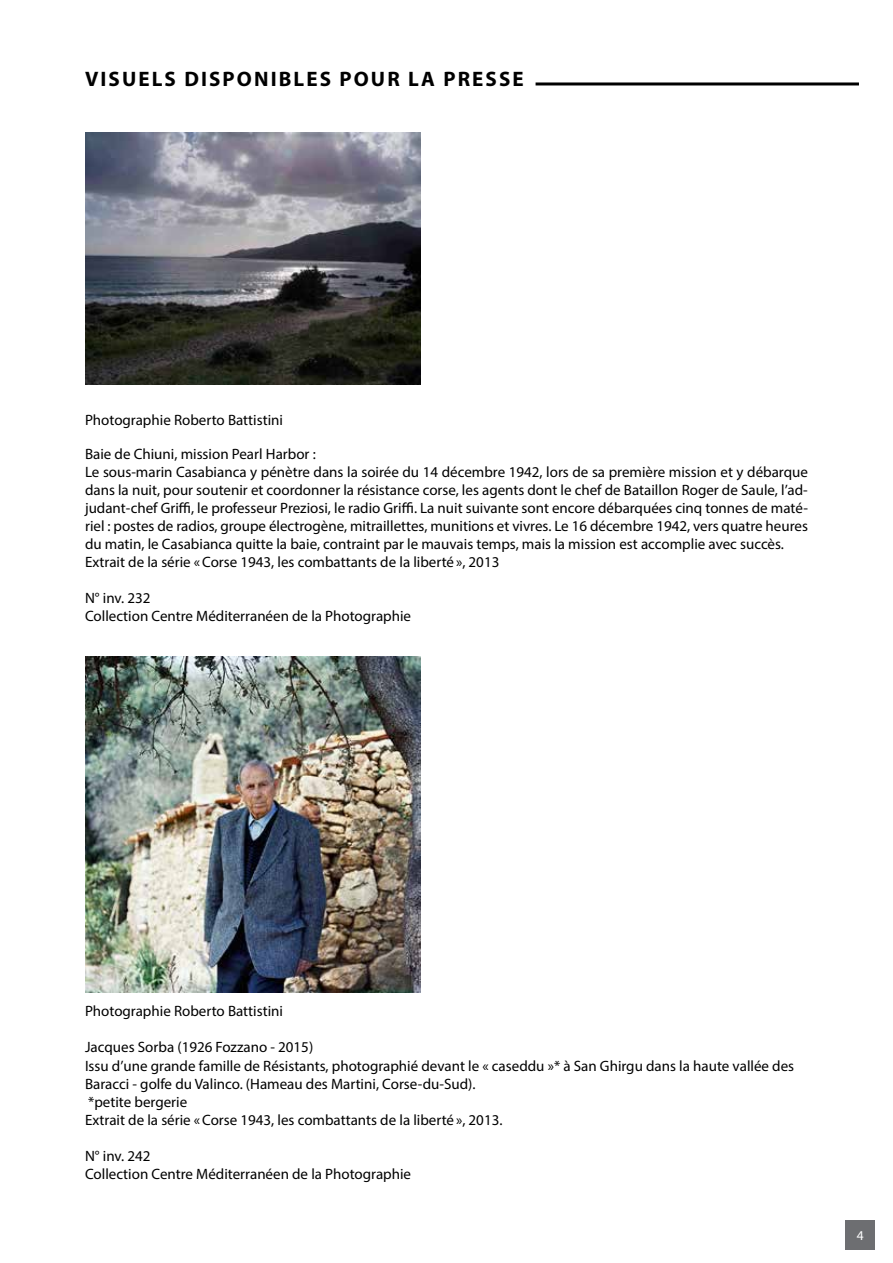
<style>
.page{position:relative;width:893px;height:1263px;background:#fff}
.page>*{position:absolute;margin:0;border:0;box-sizing:border-box;transform-origin:0 0}
.t1{font:700 21px "Myriad Pro";letter-spacing:.1em;color:#000}
.t2{font:15px/18px "Myriad Pro";color:#000}
.t3{font:13.5px "Myriad Pro";color:#fff}
</style>
<div class="page">
<img style="left:85px;top:656px;width:336px;height:336px">
<img style="left:85px;top:133px;width:336px;height:251px">
<div style="left:845px;top:1220px;width:30px;height:30px;background:#6d6e71"></div>
<hr style="left:536px;top:82px;width:323px;height:3px;background:#000">
<h1 class="t1" style="left:85px;top:65px;width:167px">VISUELS DISPONIB</h1>
<h1 class="t1" style="left:294px;top:65px;width:193px">LES POUR LA PRESSE</h1>
<p class="t2" style="left:85px;top:410px;width:199px">Photographie Roberto Battistini</p>
<p class="t2" style="left:85px;top:445px;width:724px">Baie de Chiuni, mission Pearl Harbor :<br>Le sous-marin Casabianca y pénètre dans la soirée du 14 décembre 1942, lors de sa première mission et y débarque dans la nuit, pour soutenir et coordonner la résistance corse, les agents dont le chef de Bataillon Roger de Saule, l’ad&shy;judant-chef Griffi, le professeur Preziosi, le radio Griffi. La nuit suivante sont encore débarquées cinq tonnes de maté&shy;riel : postes de radios, groupe électrogène, mitraillettes, munitions et vivres. Le 16 décembre 1942, vers quatre heures du matin, le Casabianca quitte la baie, contraint par le mauvais temps, mais la mission est accomplie avec succès.<br>Extrait de la série «Corse 1943, les combattants de la liberté », 2013</p>
<p class="t2" style="left:85px;top:589px;width:328px">N° inv. 232<br>Collection Centre Méditerranéen de la Photographie</p>
<p class="t2" style="left:85px;top:1002px;width:199px">Photographie Roberto Battistini</p>
<p class="t2" style="left:85px;top:1038px;width:711px">Jacques Sorba (1926 Fozzano - 2015)<br>Issu d’une grande famille de Résistants, photographié devant le « caseddu »* à San Ghirgu dans la haute vallée des Baracci - golfe du Valinco. (Hameau des Martini, Corse-du-Sud).<br>*petite bergerie<br>Extrait de la série «Corse 1943, les combattants de la liberté », 2013.</p>
<p class="t2" style="left:85px;top:1146px;width:328px">N° inv. 242<br>Collection Centre Méditerranéen de la Photographie</p>
<p class="t3" style="left:857px;top:1227px;width:8px">4</p>
</div>
